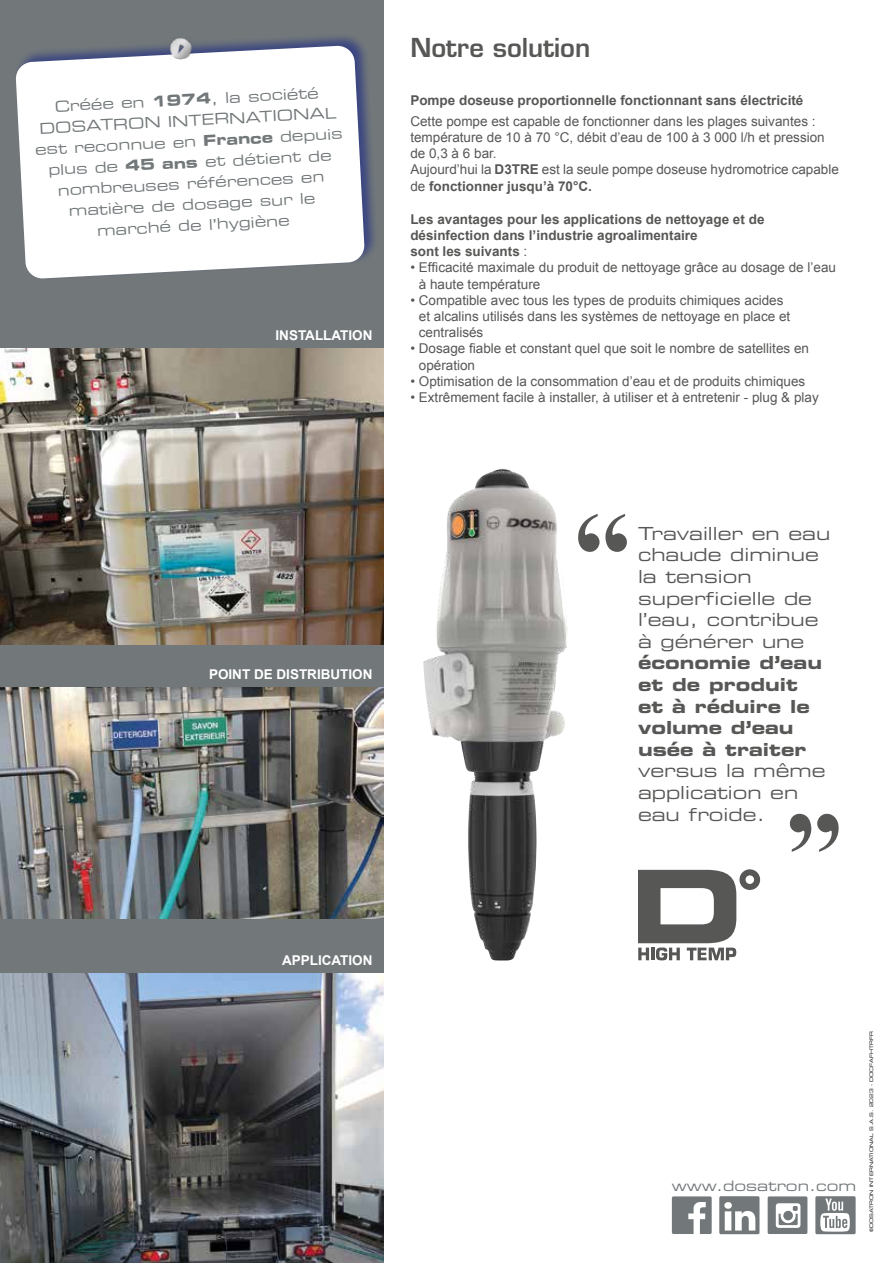
<style>
.page{position:relative;width:893px;height:1263px;background:#fff}
.page>*{position:absolute;margin:0;border:0;box-sizing:border-box;transform-origin:0 0}
.t1{font:600 25.5px "Eurostile LT Std";color:#575756}
.t2{font:18px/21.6px "Eurostile LT Std Ex 2";color:#575756}
.t3{font:18px/21.6px "Eurostile LT Std Bold Ex 2";color:#575756}
.t4{font:15px/21px "Eurostile LT Std Ex 2";color:#72787a;text-align:center}
.t5{font:14.4px "Eurostile LT Std Ex 2";color:#72787a}
.t6{font:13.5px/16.2px "Arial";color:#575756}
.t7{font:700 13.5px/16.2px "Arial";color:#575756}
.t8{font:700 13.5px "Arial";color:#fff}
.t9{font:4.8px "Eurostile LT Std Ex 2";color:#000}
.s1{font-family:"Eurostile LT Std Bold Ex 2"}
.s2{font-weight:700}
.s3{font-weight:400}
</style>
<div class="page">
<div style="left:0;top:0;width:384px;height:974px;background:#72787a"></div>
<img style="left:0;top:349px;width:384px;height:295px">
<img style="left:0;top:687px;width:384px;height:232px">
<img style="left:0;top:974px;width:384px;height:289px">
<svg style="left:672px;top:1196px;width:40px;height:38px"></svg>
<svg style="left:719px;top:1196px;width:40px;height:38px"></svg>
<svg style="left:815px;top:1196px;width:41px;height:38px"></svg>
<svg style="left:768px;top:1196px;width:39px;height:38px"></svg>
<img style="left:423px;top:469px;width:145px;height:491px">
<div style="left:14px;top:32px;width:365px;height:249px;background:#283583;opacity:.75"></div>
<svg style="left:15px;top:45px;width:350px;height:234px;fill:#fff"></svg>
<img style="left:170px;top:38px;width:23px;height:22px">
<svg style="left:578px;top:514px;width:49px;height:38px"></svg>
<svg style="left:789px;top:813px;width:50px;height:39px"></svg>
<svg style="left:638px;top:869px;width:122px;height:91px"></svg>
<p class="t4" style="left:32px;top:97px;width:309px;rotate:-3deg">Créée en <span class="s1">1974</span>, la société<br>DOSATRON INTERNATIONAL est reconnue en <span class="s1">France</span> depuis plus de <span class="s1">45 ans</span> et détient de nombreuses références en matière de dosage sur le marché de l’hygiène</p>
<p class="t8" style="left:276px;top:327px;width:98px">INSTALLATION</p>
<h1 class="t1" style="left:410px;top:31px;width:182px">Notre solution</h1>
<p class="t7" style="left:410px;top:93px;width:395px">Pompe doseuse proportionnelle fonctionnant sans électricité</p>
<p class="t6" style="left:410px;top:113px;width:430px">Cette pompe est capable de fonctionner dans les plages suivantes : température de 10 à 70 °C, débit d’eau de 100 à 3 000 l/h et pression de 0,3 à 6 bar.<br>Aujourd’hui la <span class="s2">D3TRE</span> est la seule pompe doseuse hydromotrice capable de <span class="s2">fonctionner jusqu’à 70°C.</span></p>
<p class="t7" style="left:410px;top:211px;width:356px">Les avantages pour les applications de nettoyage et de désinfection dans l’industrie agroalimentaire<br>sont les suivants <span class="s3">:</span></p>
<p class="t6" style="left:419px;top:260px;width:419px;text-indent:-8px">• Efficacité maximale du produit de nettoyage grâce au dosage de l’eau à haute température</p>
<p class="t6" style="left:419px;top:292px;width:373px;text-indent:-8px">• Compatible avec tous les types de produits chimiques acides et alcalins utilisés dans les systèmes de nettoyage en place et centralisés</p>
<p class="t6" style="left:419px;top:341px;width:392px;text-indent:-8px">• Dosage fiable et constant quel que soit le nombre de satellites en opération</p>
<p class="t6" style="left:410px;top:373px;width:396px">• Optimisation de la consommation d’eau et de produits chimiques</p>
<p class="t6" style="left:410px;top:389px;width:410px">• Extrêmement facile à installer, à utiliser et à entretenir - plug &amp; play</p>
<p class="t8" style="left:209px;top:665px;width:165px">POINT DE DISTRIBUTION</p>
<h2 class="t2" style="left:638px;top:522px;width:194px">Travailler en eau chaude diminue la tension superficielle de l’eau, contribue à générer une</h2>
<h2 class="t3" style="left:638px;top:652px;width:186px">économie d’eau et de produit et à réduire le volume d’eau usée à traiter</h2>
<h2 class="t2" style="left:638px;top:760px;width:189px">versus la même application en eau froide.</h2>
<p class="t8" style="left:282px;top:952px;width:92px">APPLICATION</p>
<p class="t5" style="left:672px;top:1176px;width:186px">www.dosatron.com</p>
<p class="t9" style="left:868px;top:1232px;width:202px;rotate:-90deg">©DOSATRON INTERNATIONAL S.A.S. 2023 - DOCFAFHTRFR</p>
</div>
